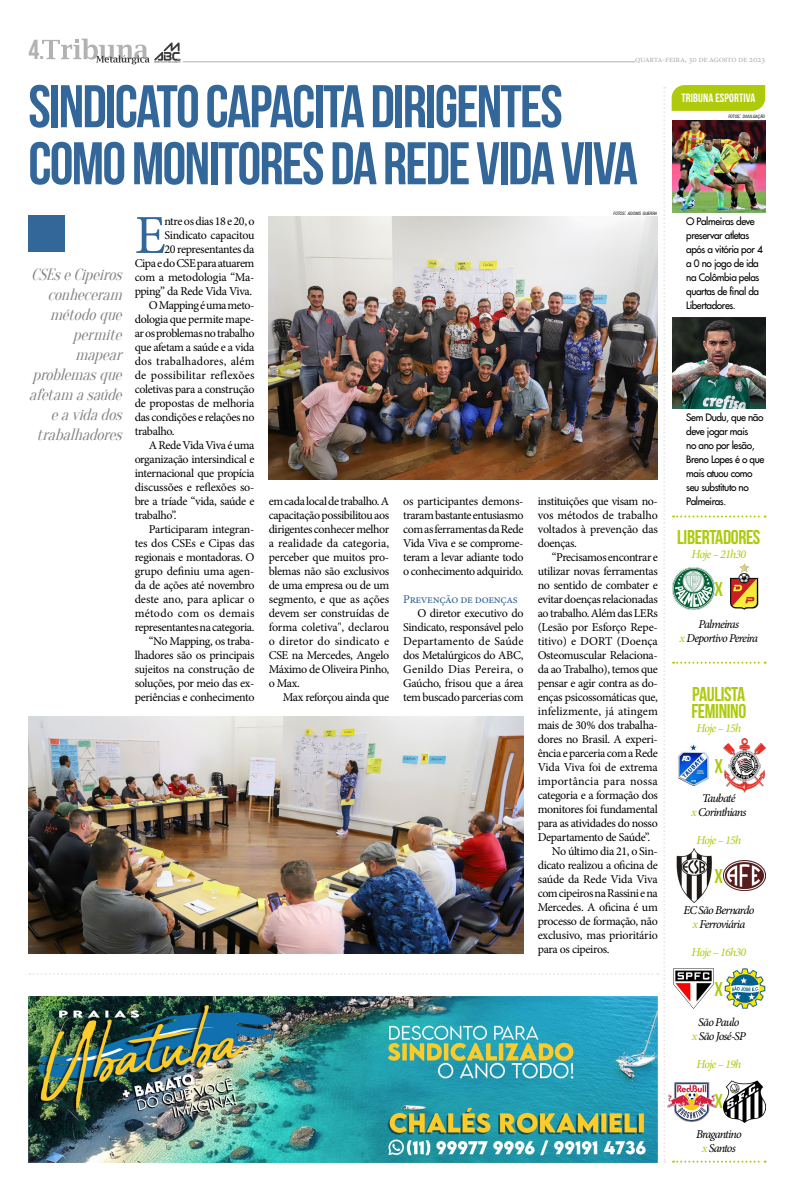
<style>
.page{position:relative;width:794px;height:1191px;background:#fff}
.page>*{position:absolute;margin:0;border:0;box-sizing:border-box;transform-origin:0 0}
.t1{font:60px "Bebas Neue";letter-spacing:-.03em;color:#369}
.TEXTO{font:55.1px "Minion Pro";color:#369}
.TEXTO-2{font:27.5px "Bebas Neue";color:#b3b2b2}
.TEXTO-3{font:20px/17px "Bebas Neue";letter-spacing:-.02em;color:#afca0b}
.TEXTO-4{font:italic 16px/20px "Oranienbaum";color:#878787;text-align:right}
.TEXTO-5{font:12px/14px "Minion Pro";letter-spacing:-.03em;color:#000;text-align:justify}
.TEXTO-6{font:italic 12px "Minion Pro";letter-spacing:-.07em;color:#000}
.TEXTO-7{font:italic 12px "Minion Pro";letter-spacing:-.06em;color:#afca0b}
.TEXTO-8{font:12px "Minion Pro";letter-spacing:-.03em;color:#369}
.t2{font:12px "Bebas Neue";letter-spacing:.01em;color:#fff}
.TEXTO-9{font:10px/14px "Futura";letter-spacing:-.04em;color:#000}
.t3{font:9px "Minion Pro";letter-spacing:-.03em;color:#b3b2b2}
.Texto_final_tribu{font:italic condensed 4.4px "Swiss 721 BT";color:#000}
.s1{font-size:6.2px}
.s2{color:#afca0b}
</style>
<div class="page">
<hr style="left:183px;top:61px;width:452px;height:1px;background:#b3b2b2">
<svg style="left:42px;top:39px;width:138px;height:25px"></svg>
<svg style="left:671px;top:85px;width:94px;height:26px"></svg>
<img style="left:672px;top:317px;width:93px;height:91px">
<img style="left:672px;top:121px;width:93px;height:91px">
<div style="left:28px;top:215px;width:36px;height:37px;background:#369"></div>
<svg style="left:673px;top:661px;width:92px;height:2px"></svg>
<svg style="left:673px;top:515px;width:92px;height:2px"></svg>
<svg style="left:673px;top:1160px;width:92px;height:2px"></svg>
<img style="left:723px;top:860px;width:42px;height:30px">
<img style="left:723px;top:738px;width:42px;height:54px">
<img style="left:730px;top:563px;width:29px;height:47px">
<img style="left:676px;top:849px;width:36px;height:53px">
<img style="left:678px;top:743px;width:31px;height:43px">
<img style="left:672px;top:567px;width:42px;height:42px">
<img style="left:667px;top:1082px;width:49px;height:39px">
<img style="left:723px;top:1081px;width:42px;height:42px">
<img style="left:673px;top:968px;width:41px;height:41px">
<img style="left:724px;top:968px;width:42px;height:41px">
<img style="left:28px;top:716px;width:495px;height:237px">
<img style="left:269px;top:216px;width:389px;height:263px">
<img style="left:29px;top:996px;width:629px;height:166px">
<p class="TEXTO-2" style="left:28px;top:34px;width:18px">4.</p>
<p class="t1" style="left:28px;top:74px;width:536px">SINDICATO CAPACITA DIRIGENTES</p>
<p class="t3" style="left:635px;top:53px;width:132px">quarta-feira, 30 de agosto de 2023</p>
<p class="t2" style="left:681px;top:92px;width:75px">TRIBUNA ESPORTIVA</p>
<p class="Texto_final_tribu" style="left:728px;top:113px;width:38px">FOTOS<span class="s1">:</span> DIVULGAÇÃO</p>
<p class="t1" style="left:28px;top:131px;width:611px">COMO MONITORES DA REDE VIDA VIVA</p>
<p class="TEXTO-4" style="left:29px;top:265px;width:99px">CSEseCipeiros conheceram métodoque permite mapear problemasque afetam asaúde eavidados trabalhadores</p>
<p class="TEXTO-5" style="left:135px;top:214px;width:121px;text-align:right">ntre os dias 18 e 20, o<br>Sindicato capacitou<br>20 representantes da<br>Cipa e do CSE para atuarem com a metodologia “Ma&shy;pping” da Rede Vida Viva.</p>
<p class="TEXTO-5" style="left:135px;top:298px;width:121px;text-indent:14px">O Mapping é uma meto&shy;dologia que permite mape&shy;ar os problemas no trabalho que afetam a saúde e a vida dos trabalhadores, além de possibilitar reflexões coletivas para a construção de propostas de melhoria das condições e relações no trabalho.</p>
<p class="TEXTO-5" style="left:135px;top:438px;width:121px;text-indent:14px">A Rede Vida Viva é uma organização intersindical e internacional que propícia discussões e reflexões so&shy;bre a tríade “vida, saúde e trabalho”.</p>
<p class="TEXTO-5" style="left:135px;top:522px;width:121px;text-indent:14px">Participaram integran&shy;tes dos CSEs e Cipas das regionais e montadoras. O grupo definiu uma agen&shy;da de ações até novembro deste ano, para aplicar o método com os demais representantes na categoria.</p>
<p class="TEXTO-5" style="left:135px;top:634px;width:121px;text-indent:14px">“No Mapping, os traba&shy;lhadores são os principais sujeitos na construção de soluções, por meio das ex&shy;periências e conhecimento</p>
<p class="TEXTO" style="left:135px;top:198px;width:33px">E</p>
<p class="TEXTO-5" style="left:269px;top:494px;width:122px">em cada local de trabalho. A capacitação possibilitou aos dirigentes conhecer melhor a realidade da categoria, perceber que muitos pro&shy;blemas não são exclusivos de uma empresa ou de um segmento, e que as ações devem ser construídas de forma coletiva", declarou o diretor do sindicato e CSE na Mercedes, Angelo Máximo de Oliveira Pinho, o Max.</p>
<p class="TEXTO-5" style="left:283px;top:690px;width:108px">Max reforçou ainda que</p>
<p class="Texto_final_tribu" style="left:613px;top:211px;width:45px">FOTOS<span class="s1">:</span> ADONIS GUERRA</p>
<p class="TEXTO-5" style="left:403px;top:494px;width:122px">os participantes demons&shy;traram bastante entusiasmo com as ferramentas da Rede Vida Viva e se comprome&shy;teram a levar adiante todo o conhecimento adquirido.</p>
<p class="TEXTO-8" style="left:403px;top:591px;width:116px">Prevenção de doenças</p>
<p class="TEXTO-5" style="left:403px;top:606px;width:122px;text-indent:14px">O diretor executivo do Sindicato, responsável pelo Departamento de Saúde dos Metalúrgicos do ABC, Genildo Dias Pereira, o Gaúcho, frisou que a área tem buscado parcerias com</p>
<p class="TEXTO-5" style="left:538px;top:494px;width:122px">instituições que visam no&shy;vos métodos de trabalho voltados à prevenção das doenças.</p>
<p class="TEXTO-5" style="left:538px;top:550px;width:122px;text-indent:14px">“Precisamos encontrar e utilizar novas ferramentas no sentido de combater e evitar doenças relacionadas ao trabalho. Além das LERs (Lesão por Esforço Repe&shy;titivo) e DORT (Doença Osteomuscular Relaciona&shy;da ao Trabalho), temos que pensar e agir contra as do&shy;enças psicossomáticas que, infelizmente, já atingem mais de 30% dos trabalha&shy;dores no Brasil. A experi&shy;ência e parceria com a Rede Vida Viva foi de extrema importância para nossa categoria e a formação dos monitores foi fundamental para as atividades do nosso Departamento de Saúde”.</p>
<p class="TEXTO-5" style="left:538px;top:844px;width:122px;text-indent:14px">No último dia 21, o Sin&shy;dicato realizou a oficina de saúde da Rede Vida Viva com cipeiros na Rassini e na Mercedes. A oficina é um processo de formação, não exclusivo, mas prioritário para os cipeiros.</p>
<p class="TEXTO-9" style="left:686px;top:214px;width:78px">O Palmeiras deve preservar atletas após a vitória por 4 a 0 no jogo de ida na Colômbia pelas quartas de final da<br>Libertadores.</p>
<p class="TEXTO-9" style="left:686px;top:410px;width:80px">Sem Dudu, que não deve jogar mais<br>no ano por lesão,<br>Breno Lopes é o que mais atuou como seu substituto no<br>Palmeiras.</p>
<p class="TEXTO-3" style="left:677px;top:528px;width:85px">LIBERTADORES</p>
<p class="TEXTO-7" style="left:691px;top:546px;width:56px">Hoje – 21h30</p>
<p class="TEXTO-3" style="left:714px;top:580px;width:10px">X</p>
<p class="TEXTO-6" style="left:698px;top:616px;width:42px">Palmeiras</p>
<p class="TEXTO-6" style="left:679px;top:630px;width:80px"><span class="s2">x</span> Deportivo Pereira</p>
<p class="TEXTO-3" style="left:691px;top:685px;width:56px">PAULISTA<br>FEMININO</p>
<p class="TEXTO-7" style="left:696px;top:720px;width:46px">Hoje – 15h</p>
<p class="TEXTO-3" style="left:714px;top:757px;width:10px">X</p>
<p class="TEXTO-6" style="left:702px;top:790px;width:35px">Taubaté</p>
<p class="TEXTO-6" style="left:691px;top:804px;width:57px"><span class="s2">x</span> Corinthians</p>
<p class="TEXTO-7" style="left:696px;top:832px;width:46px">Hoje – 15h</p>
<p class="TEXTO-3" style="left:714px;top:867px;width:10px">X</p>
<p class="TEXTO-6" style="left:683px;top:902px;width:72px">EC São Bernardo</p>
<p class="TEXTO-6" style="left:692px;top:916px;width:54px"><span class="s2">x</span> Ferroviária</p>
<p class="TEXTO-7" style="left:691px;top:944px;width:56px">Hoje – 16h30</p>
<p class="TEXTO-3" style="left:714px;top:980px;width:10px">X</p>
<p class="TEXTO-6" style="left:698px;top:1014px;width:43px">São Paulo</p>
<p class="TEXTO-6" style="left:692px;top:1028px;width:55px"><span class="s2">x</span> São José-SP</p>
<p class="TEXTO-7" style="left:696px;top:1056px;width:46px">Hoje – 19h</p>
<p class="TEXTO-3" style="left:714px;top:1091px;width:10px">X</p>
<p class="TEXTO-6" style="left:696px;top:1126px;width:47px">Bragantino</p>
<p class="TEXTO-6" style="left:702px;top:1140px;width:36px"><span class="s2">x</span> Santos</p>
</div>
